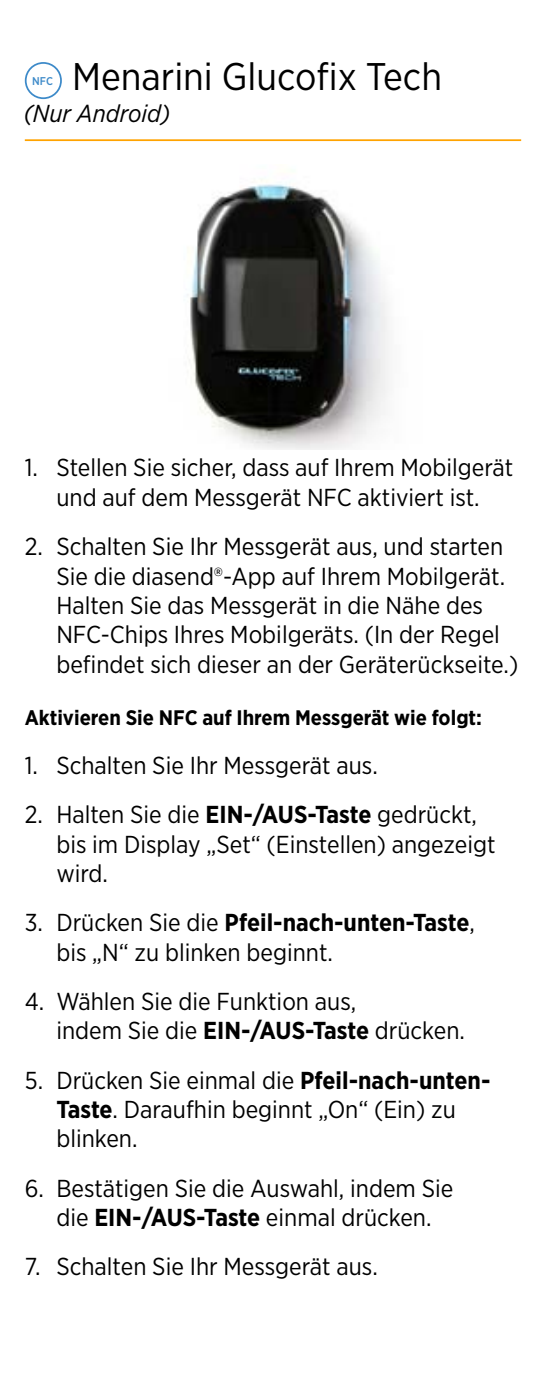
<style>
.page{position:relative;width:546px;height:1396px;background:#fff}
.page>*{position:absolute;margin:0;border:0;box-sizing:border-box;transform-origin:0 0}
.t1{font:38.5px "Gotham Narrow";color:#000}
.t2{font:24.5px/29.4px "Gotham Narrow";color:#000}
.t3{font:italic 24.5px "Gotham Narrow";color:#000}
.t4{font:700 21px "Gotham Narrow";color:#000}
.t5{font:500 11.2px "Gotham Narrow";color:#3d8ac9}
.s1{font-weight:700}
</style>
<div class="page">
<img style="left:187px;top:179px;width:202px;height:270px">
<hr style="left:25px;top:139px;width:496px;height:2px;background:#ffa300">
<div style="left:25px;top:62px;width:37px;height:37px;border:2px solid #3d8ac9;border-radius:50%"></div>
<p class="t5" style="left:32px;top:74px;width:22px">NFC</p>
<h1 class="t1" style="left:72px;top:53px;width:371px">Menarini Glucofix Tech</h1>
<p class="t3" style="left:24px;top:98px;width:148px">(Nur Android)</p>
<p class="t2" style="left:25px;top:453px;width:490px;text-align:center">1. Stellen Sie sicher, dass auf Ihrem Mobilgerät und auf dem Messgerät NFC aktiviert ist.</p>
<p class="t2" style="left:56px;top:531px;width:463px;text-indent:-32px">2. Schalten Sie Ihr Messgerät aus, und starten Sie die diasend®-App auf Ihrem Mobilgerät.<br>Halten Sie das Messgerät in die Nähe des NFC-Chips Ihres Mobilgeräts. (In der Regel befindet sich dieser an der Geräterückseite.)</p>
<p class="t4" style="left:25px;top:704px;width:459px">Aktivieren Sie NFC auf Ihrem Messgerät wie folgt:</p>
<p class="t2" style="left:25px;top:750px;width:354px">1. Schalten Sie Ihr Messgerät aus.</p>
<p class="t2" style="left:56px;top:799px;width:441px;text-indent:-32px">2. Halten Sie die <span class="s1">EIN-/AUS-Taste</span> gedrückt, bis im Display „Set“ (Einstellen) angezeigt wird.</p>
<p class="t2" style="left:56px;top:907px;width:420px;text-indent:-32px">3. Drücken Sie die <span class="s1">Pfeil-nach-unten-Taste</span>, bis „N“ zu blinken beginnt.</p>
<p class="t2" style="left:56px;top:986px;width:410px;text-indent:-32px">4. Wählen Sie die Funktion aus,<br>indem Sie die <span class="s1">EIN-/AUS-Taste</span> drücken.</p>
<p class="t2" style="left:56px;top:1065px;width:435px;text-indent:-32px">5. Drücken Sie einmal die <span class="s1">Pfeil-nach-unten-<br>Taste</span>. Daraufhin beginnt „On“ (Ein) zu blinken.</p>
<p class="t2" style="left:25px;top:1173px;width:430px;text-align:center">6. Bestätigen Sie die Auswahl, indem Sie die <span class="s1">EIN-/AUS-Taste</span> einmal drücken.</p>
<p class="t2" style="left:25px;top:1251px;width:354px">7. Schalten Sie Ihr Messgerät aus.</p>
</div>
